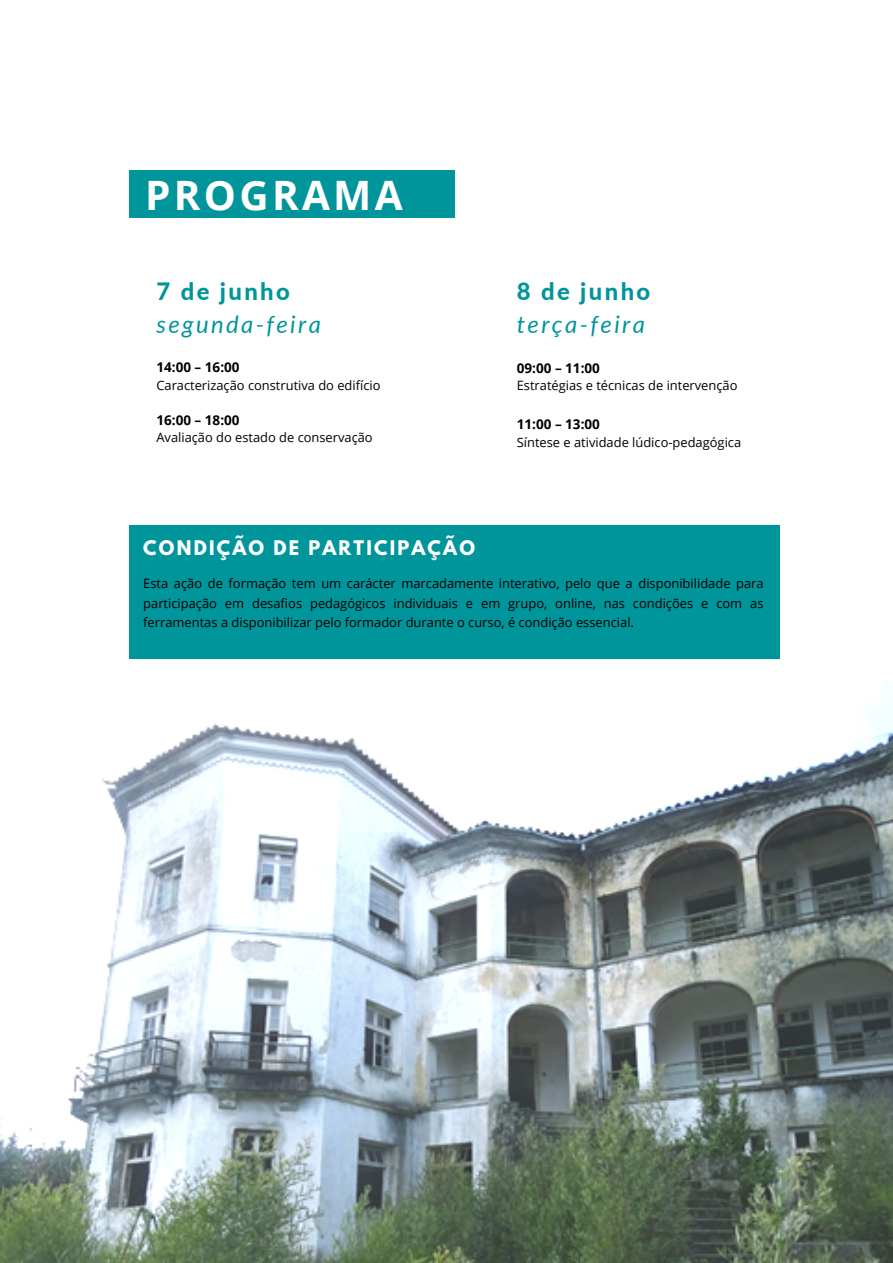
<style>
.page{position:relative;width:893px;height:1263px;background:#fff}
.page>*{position:absolute;margin:0;border:0;box-sizing:border-box;transform-origin:0 0}
.t1{font:700 40.5px "Open Sans";letter-spacing:.08em;color:#fff}
.t2{font:italic 23.85px "Lato";letter-spacing:.1em;color:#00959b}
.t3{font:800 23.85px "Lato";letter-spacing:.1em;color:#00959b}
.t4{font:700 17.85px "League Spartan";letter-spacing:.12em;color:#fff}
.t5{font:700 13.5px "Open Sans";color:#000}
.t6{font:12.9px/19.8px "Open Sans";color:#000;text-align:justify}
</style>
<div class="page">
<img style="left:0;top:681px;width:893px;height:582px">
<div style="left:129px;top:170px;width:326px;height:48px;background:#00959b"></div>
<div style="left:129px;top:525px;width:651px;height:134px;background:#00959b"></div>
<p class="t1" style="left:145px;top:166px;width:259px">PROGRAMA</p>
<p class="t3" style="left:156px;top:277px;width:135px">7 de junho</p>
<p class="t2" style="left:156px;top:309px;width:166px">segunda-feira</p>
<p class="t5" style="left:156px;top:358px;width:85px">14:00 – 16:00</p>
<p class="t6" style="left:156px;top:375px;width:226px">Caracterização construtiva do edifício</p>
<p class="t5" style="left:156px;top:411px;width:85px">16:00 – 18:00</p>
<p class="t6" style="left:156px;top:427px;width:218px">Avaliação do estado de conservação</p>
<p class="t3" style="left:517px;top:277px;width:135px">8 de junho</p>
<p class="t2" style="left:517px;top:309px;width:130px">terça-feira</p>
<p class="t5" style="left:517px;top:358px;width:85px">09:00 – 11:00</p>
<p class="t6" style="left:517px;top:375px;width:222px">Estratégias e técnicas de intervenção</p>
<p class="t5" style="left:517px;top:415px;width:85px">11:00 – 13:00</p>
<p class="t6" style="left:517px;top:432px;width:226px">Síntese e atividade lúdico-pedagógica</p>
<p class="t4" style="left:143px;top:539px;width:333px">CONDIÇÃO DE PARTICIPAÇÃO</p>
<p class="t6" style="left:143px;top:573px;width:622px">Esta ação de formação tem um carácter marcadamente interativo, pelo que a disponibilidade para participação em desafios pedagógicos individuais e em grupo, online, nas condições e com as ferramentas a disponibilizar pelo formador durante o curso, é condição essencial.</p>
</div>
